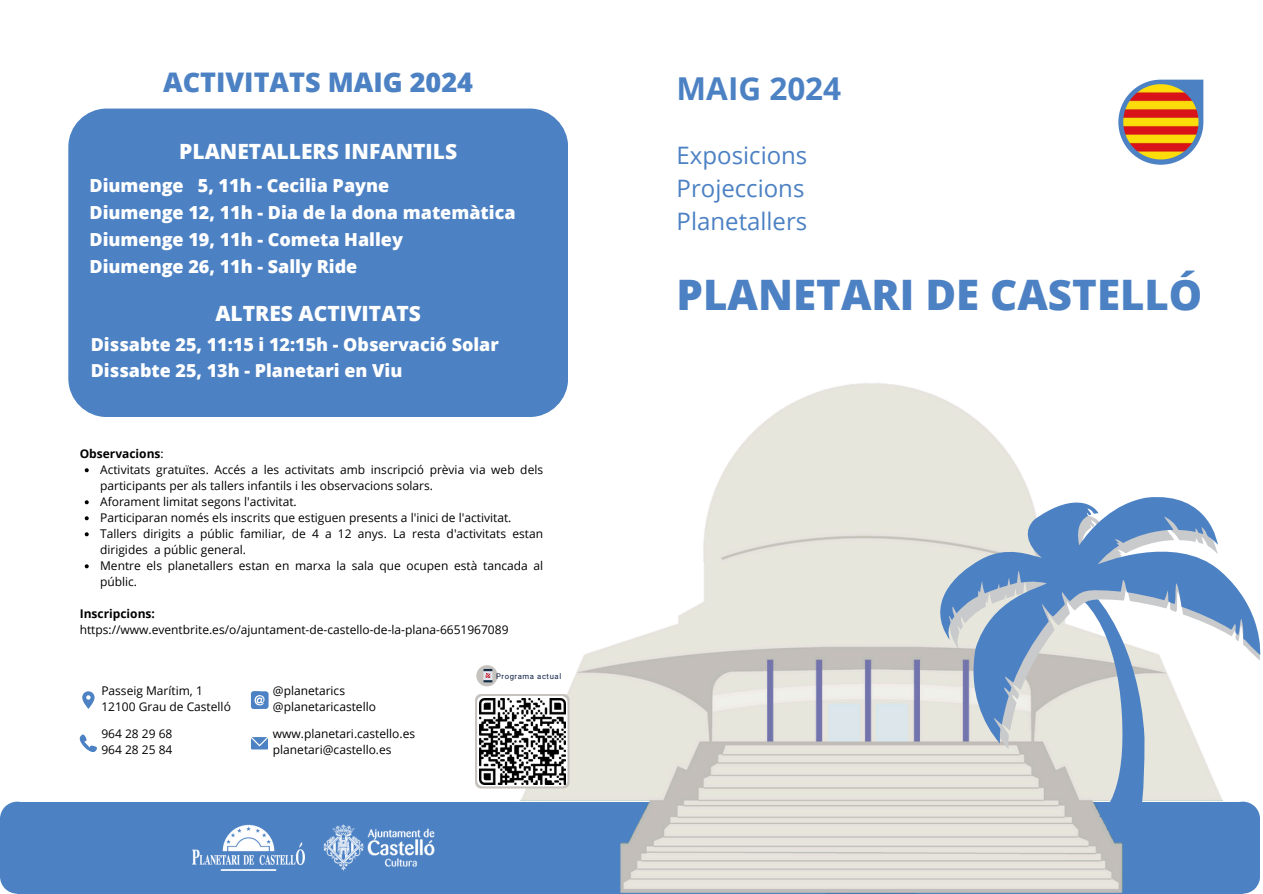
<style>
.page{position:relative;width:1263px;height:894px;background:#fff}
.page>*{position:absolute;margin:0;border:0;box-sizing:border-box;transform-origin:0 0}
.t1{font:800 42px "Open Sans";color:#4c81c3}
.t2{font:700 31.5px "Open Sans";color:#4c81c3}
.t3{font:800 27px "Open Sans";color:#4c81c3}
.t4{font:24px/32.7px "Open Sans";color:#4c81c3}
.t5{font:800 21px "Open Sans";color:#fff}
.t6{font:800 18px/27px "Open Sans";color:#fff}
.t7{font:800 17.85px/25.8px "Open Sans";color:#fff}
.t8{font:12px/16px "Open Sans";color:#000}
.t9{font:700 12px "Open Sans";color:#000}
.t10{font:7.65px "Roboto";letter-spacing:.075em;color:#0a1e42}
.s1{font-weight:400}
</style>
<div class="page">
<div style="left:18px;top:801px;width:1225px;height:92px;background:#4c81c3"></div>
<img style="left:505px;top:383px;width:720px;height:510px">
<svg style="left:1072px;top:749px;width:72px;height:71px"></svg>
<svg style="left:940px;top:743px;width:285px;height:6px;background:#d4d7d5"></svg>
<svg style="left:940px;top:497px;width:321px;height:246px"></svg>
<svg style="left:82px;top:691px;width:13px;height:17px"></svg>
<svg style="left:80px;top:734px;width:17px;height:17px"></svg>
<div style="left:251px;top:691px;width:18px;height:17px;background:#4c81c3;border-radius:3px"></div>
<svg style="left:251px;top:691px;width:13px;height:17px"></svg>
<svg style="left:251px;top:737px;width:17px;height:12px"></svg>
<div style="left:68px;top:108px;width:500px;height:309px;background:#4c81c3;border-radius:38px"></div>
<img style="left:192px;top:824px;width:113px;height:46px">
<svg style="left:476px;top:665px;width:22px;height:21px"></svg>
<svg style="left:483px;top:668px;width:9px;height:14px"></svg>
<svg style="left:475px;top:693px;width:95px;height:95px"></svg>
<svg style="left:477px;top:695px;width:90px;height:91px"></svg>
<img style="left:480px;top:698px;width:85px;height:86px">
<img style="left:323px;top:824px;width:112px;height:47px">
<svg style="left:1118px;top:80px;width:85px;height:85px"></svg>
<img style="left:1123px;top:84px;width:75px;height:75px">
<div style="left:0;top:801px;width:34px;height:92px;background:#4c81c3"></div>
<svg style="left:85px;top:468px;width:4px;height:4px"></svg>
<svg style="left:85px;top:500px;width:4px;height:4px"></svg>
<svg style="left:85px;top:516px;width:4px;height:4px"></svg>
<svg style="left:85px;top:532px;width:4px;height:4px"></svg>
<svg style="left:85px;top:564px;width:4px;height:4px"></svg>
<svg style="left:1225px;top:801px;width:35px;height:92px"></svg>
<p class="t3" style="left:163px;top:64px;width:311px">ACTIVITATS MAIG 2024</p>
<p class="t2" style="left:677px;top:66px;width:166px">MAIG 2024</p>
<p class="t5" style="left:179px;top:137px;width:280px">PLANETALLERS INFANTILS</p>
<p class="t6" style="left:89px;top:171px;width:428px">Diumenge 5, 11h - Cecilia Payne<br>Diumenge 12, 11h - Dia de la dona matemàtica<br>Diumenge 19, 11h - Cometa Halley</p>
<p class="t6" style="left:89px;top:252px;width:269px">Diumenge 26, 11h - Sally Ride</p>
<p class="t5" style="left:215px;top:298px;width:207px">ALTRES ACTIVITATS</p>
<p class="t7" style="left:91px;top:331px;width:409px">Dissabte 25, 11:15 i 12:15h - Observació Solar<br>Dissabte 25, 13h - Planetari en Viu</p>
<p class="t9" style="left:80px;top:445px;width:86px">Observacions<span class="s1">:</span></p>
<p class="t8" style="left:100px;top:461px;width:444px">Activitats gratuïtes. Accés a les activitats amb inscripció prèvia via web dels participants per als tallers infantils i les observacions solars.</p>
<p class="t8" style="left:100px;top:493px;width:198px">Aforament limitat segons l'activitat.</p>
<p class="t8" style="left:100px;top:509px;width:413px">Participaran només els inscrits que estiguen presents a l'inici de l'activitat.</p>
<p class="t8" style="left:100px;top:525px;width:444px">Tallers dirigits a públic familiar, de 4 a 12 anys. La resta d'activitats estan dirigides a públic general.</p>
<p class="t8" style="left:100px;top:557px;width:445px">Mentre els planetallers estan en marxa la sala que ocupen està tancada al públic.</p>
<p class="t9" style="left:80px;top:605px;width:77px">Inscripcions:</p>
<p class="t8" style="left:80px;top:621px;width:430px">https://www.eventbrite.es/o/ajuntament-de-castello-de-la-plana-6651967089</p>
<h2 class="t8" style="left:101px;top:682px;width:103px">Passeig Marítim, 1</h2>
<p class="t8" style="left:101px;top:697px;width:131px">12100 Grau de Castelló</p>
<p class="t8" style="left:101px;top:725px;width:73px">964 28 29 68</p>
<p class="t8" style="left:101px;top:741px;width:73px">964 28 25 84</p>
<p class="t8" style="left:273px;top:682px;width:74px">@planetarics</p>
<h6 class="t8" style="left:273px;top:697px;width:105px">@planetaricastello</h6>
<h6 class="t8" style="left:273px;top:725px;width:144px">www.planetari.castello.es</h6>
<h4 class="t8" style="left:273px;top:741px;width:120px">planetari@castello.es</h4>
<p class="t10" style="left:496px;top:671px;width:67px">Programa actual</p>
<p class="t4" style="left:677px;top:139px;width:132px">Exposicions<br>Projeccions<br>Planetallers</p>
<p class="t1" style="left:677px;top:265px;width:527px">PLANETARI DE CASTELLÓ</p>
</div>
